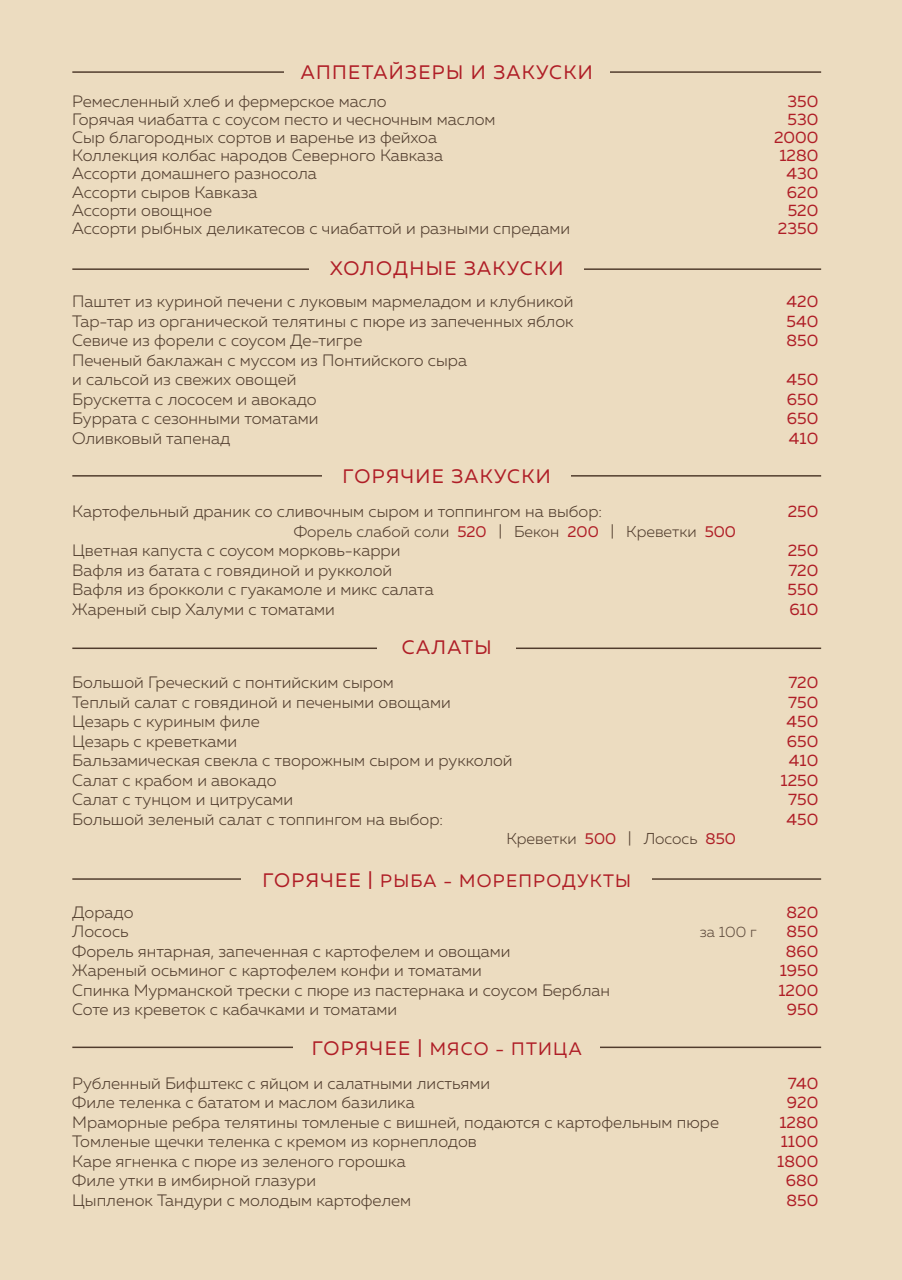
<style>
.page{position:relative;width:902px;height:1280px;background:#fff}
.page>*{position:absolute;margin:0;border:0;box-sizing:border-box;transform-origin:0 0}
.t1{font:19.5px "Muller";letter-spacing:.07em;color:#af1d26}
.t2{font:18px "Muller";letter-spacing:.07em;color:#af1d26}
.t3{font:300 16.5px "Muller";color:#503c2d}
.t4{font:16.5px "Muller";color:#af1d26}
.t5{font:300 15.75px "Muller";color:#503c2d}
.t6{font:300 15px "Muller";color:#5e4b3d}
.s1{font-weight:400;color:#af1d26}
.s2{font-size:19.5px}
</style>
<div class="page">
<div style="left:0;top:0;width:901px;height:1280px;background:#ecdcc0"></div>
<hr style="left:72px;top:268px;width:749px;height:2px;background:#503c2d">
<div style="left:309px;top:255px;width:275px;height:28px;background:#ecdcc0"></div>
<hr style="left:72px;top:475px;width:749px;height:2px;background:#503c2d">
<div style="left:322px;top:461px;width:249px;height:30px;background:#ecdcc0"></div>
<hr style="left:72px;top:647px;width:749px;height:2px;background:#503c2d">
<div style="left:377px;top:634px;width:139px;height:28px;background:#ecdcc0"></div>
<hr style="left:72px;top:878px;width:749px;height:2px;background:#503c2d">
<div style="left:241px;top:865px;width:411px;height:28px;background:#ecdcc0"></div>
<hr style="left:72px;top:1046px;width:749px;height:2px;background:#503c2d">
<div style="left:293px;top:1033px;width:307px;height:28px;background:#ecdcc0"></div>
<hr style="left:72px;top:71px;width:749px;height:2px;background:#503c2d">
<div style="left:284px;top:58px;width:325px;height:28px;background:#ecdcc0"></div>
<p class="t1" style="left:301px;top:60px;width:293px">АППЕТАЙЗЕРЫ И ЗАКУСКИ</p>
<p class="t3" style="left:72px;top:92px;width:316px">Ремесленный хлеб и фермерское масло</p>
<p class="t4" style="left:787px;top:92px;width:32px">350</p>
<p class="t3" style="left:72px;top:110px;width:425px">Горячая чиабатта с соусом песто и чесночным маслом</p>
<p class="t4" style="left:787px;top:110px;width:32px">530</p>
<p class="t3" style="left:72px;top:128px;width:366px">Сыр благородных сортов и варенье из фейхоа</p>
<p class="t4" style="left:774px;top:128px;width:46px">2000</p>
<p class="t3" style="left:72px;top:146px;width:372px">Коллекция колбас народов Северного Кавказа</p>
<p class="t4" style="left:779px;top:146px;width:40px">1280</p>
<p class="t3" style="left:72px;top:164px;width:246px">Ассорти домашнего разносола</p>
<p class="t4" style="left:786px;top:164px;width:33px">430</p>
<p class="t3" style="left:72px;top:182px;width:187px">Ассорти сыров Кавказа</p>
<p class="t4" style="left:786px;top:182px;width:33px">620</p>
<p class="t3" style="left:72px;top:200px;width:141px">Ассорти овощное</p>
<p class="t4" style="left:787px;top:200px;width:32px">520</p>
<p class="t3" style="left:72px;top:218px;width:499px">Ассорти рыбных деликатесов с чиабаттой и разными спредами</p>
<p class="t4" style="left:777px;top:218px;width:42px">2350</p>
<p class="t1" style="left:330px;top:256px;width:235px">ХОЛОДНЫЕ ЗАКУСКИ</p>
<p class="t3" style="left:72px;top:291px;width:502px">Паштет из куриной печени с луковым мармеладом и клубникой</p>
<p class="t4" style="left:786px;top:291px;width:33px">420</p>
<p class="t3" style="left:72px;top:311px;width:502px">Тар-тар из органической телятины с пюре из запеченных яблок</p>
<p class="t4" style="left:786px;top:311px;width:33px">540</p>
<p class="t3" style="left:72px;top:330px;width:291px">Севиче из форели с соусом Де-тигре</p>
<p class="t4" style="left:786px;top:330px;width:33px">850</p>
<p class="t3" style="left:72px;top:350px;width:396px">Печеный баклажан с муссом из Понтийского сыра</p>
<p class="t3" style="left:72px;top:369px;width:226px">и сальсой из свежих овощей</p>
<p class="t4" style="left:786px;top:369px;width:33px">450</p>
<p class="t3" style="left:72px;top:389px;width:246px">Брускетта с лососем и авокадо</p>
<p class="t4" style="left:786px;top:389px;width:33px">650</p>
<p class="t3" style="left:72px;top:408px;width:247px">Буррата с сезонными томатами</p>
<p class="t4" style="left:786px;top:408px;width:33px">650</p>
<p class="t3" style="left:72px;top:428px;width:159px">Оливковый тапенад</p>
<p class="t4" style="left:788px;top:428px;width:31px">410</p>
<p class="t1" style="left:342px;top:465px;width:210px">ГОРЯЧИЕ ЗАКУСКИ</p>
<p class="t3" style="left:72px;top:501px;width:531px">Картофельный драник со сливочным сыром и топпингом на выбор:</p>
<p class="t4" style="left:787px;top:501px;width:32px">250</p>
<p class="t5" style="left:294px;top:522px;width:443px">Форель слабой соли <span class="s1">520</span> | Бекон <span class="s1">200</span> | Креветки <span class="s1">500</span></p>
<p class="t3" style="left:72px;top:540px;width:330px">Цветная капуста с соусом морковь-карри</p>
<p class="t4" style="left:787px;top:540px;width:32px">250</p>
<p class="t3" style="left:72px;top:560px;width:321px">Вафля из батата с говядиной и рукколой</p>
<p class="t4" style="left:788px;top:560px;width:31px">720</p>
<p class="t3" style="left:72px;top:579px;width:363px">Вафля из брокколи с гуакамоле и микс салата</p>
<p class="t4" style="left:787px;top:579px;width:32px">550</p>
<p class="t3" style="left:72px;top:599px;width:264px">Жареный сыр Халуми с томатами</p>
<p class="t4" style="left:789px;top:599px;width:30px">610</p>
<p class="t1" style="left:402px;top:635px;width:91px">САЛАТЫ</p>
<p class="t3" style="left:72px;top:672px;width:323px">Большой Греческий с понтийским сыром</p>
<p class="t4" style="left:788px;top:672px;width:31px">720</p>
<p class="t3" style="left:72px;top:692px;width:380px">Теплый салат с говядиной и печеными овощами</p>
<p class="t4" style="left:788px;top:692px;width:32px">750</p>
<p class="t3" style="left:72px;top:711px;width:189px">Цезарь с куриным филе</p>
<p class="t4" style="left:786px;top:711px;width:33px">450</p>
<p class="t3" style="left:72px;top:731px;width:166px">Цезарь с креветками</p>
<p class="t4" style="left:786px;top:731px;width:33px">650</p>
<p class="t3" style="left:72px;top:750px;width:442px">Бальзамическая свекла с творожным сыром и рукколой</p>
<p class="t4" style="left:788px;top:750px;width:31px">410</p>
<p class="t3" style="left:72px;top:770px;width:206px">Салат с крабом и авокадо</p>
<p class="t4" style="left:780px;top:770px;width:39px">1250</p>
<p class="t3" style="left:72px;top:789px;width:222px">Салат с тунцом и цитрусами</p>
<p class="t4" style="left:788px;top:789px;width:32px">750</p>
<p class="t3" style="left:72px;top:809px;width:372px">Большой зеленый салат с топпингом на выбор:</p>
<p class="t4" style="left:786px;top:809px;width:33px">450</p>
<p class="t5" style="left:506px;top:829px;width:231px">Креветки <span class="s1">500</span> | Лосось <span class="s1">850</span></p>
<p class="t2" style="left:262px;top:869px;width:370px"><span class="s2">ГОРЯЧЕЕ |</span> РЫБА ‑ МОРЕПРОДУКТЫ</p>
<p class="t3" style="left:72px;top:902px;width:63px">Дорадо</p>
<p class="t4" style="left:786px;top:902px;width:33px">820</p>
<p class="t3" style="left:72px;top:921px;width:58px">Лосось</p>
<p class="t6" style="left:699px;top:923px;width:58px">за 100 г</p>
<p class="t4" style="left:786px;top:921px;width:33px">850</p>
<p class="t3" style="left:72px;top:941px;width:440px">Форель янтарная, запеченная с картофелем и овощами</p>
<p class="t4" style="left:785px;top:941px;width:34px">860</p>
<p class="t3" style="left:72px;top:960px;width:411px">Жареный осьминог с картофелем конфи и томатами</p>
<p class="t4" style="left:779px;top:960px;width:40px">1950</p>
<p class="t3" style="left:72px;top:980px;width:539px">Спинка Мурманской трески с пюре из пастернака и соусом Берблан</p>
<p class="t4" style="left:778px;top:980px;width:41px">1200</p>
<p class="t3" style="left:72px;top:999px;width:326px">Соте из креветок с кабачками и томатами</p>
<p class="t4" style="left:786px;top:999px;width:33px">950</p>
<p class="t2" style="left:312px;top:1037px;width:271px"><span class="s2">ГОРЯЧЕЕ |</span> МЯСО ‑ ПТИЦА</p>
<p class="t3" style="left:72px;top:1073px;width:419px">Рубленный Бифштекс с яйцом и салатными листьями</p>
<p class="t4" style="left:787px;top:1073px;width:32px">740</p>
<p class="t3" style="left:72px;top:1092px;width:344px">Филе теленка с бататом и маслом базилика</p>
<p class="t4" style="left:786px;top:1092px;width:33px">920</p>
<p class="t3" style="left:72px;top:1112px;width:648px">Мраморные ребра телятины томленые с вишней, подаются с картофельным пюре</p>
<p class="t4" style="left:779px;top:1112px;width:40px">1280</p>
<p class="t3" style="left:72px;top:1131px;width:406px">Томленые щечки теленка с кремом из корнеплодов</p>
<p class="t4" style="left:780px;top:1131px;width:39px">1100</p>
<p class="t3" style="left:72px;top:1151px;width:335px">Каре ягненка с пюре из зеленого горошка</p>
<p class="t4" style="left:777px;top:1151px;width:42px">1800</p>
<p class="t3" style="left:72px;top:1170px;width:245px">Филе утки в имбирной глазури</p>
<p class="t4" style="left:785px;top:1170px;width:34px">680</p>
<p class="t3" style="left:72px;top:1190px;width:340px">Цыпленок Тандури с молодым картофелем</p>
<p class="t4" style="left:786px;top:1190px;width:33px">850</p>
</div>
